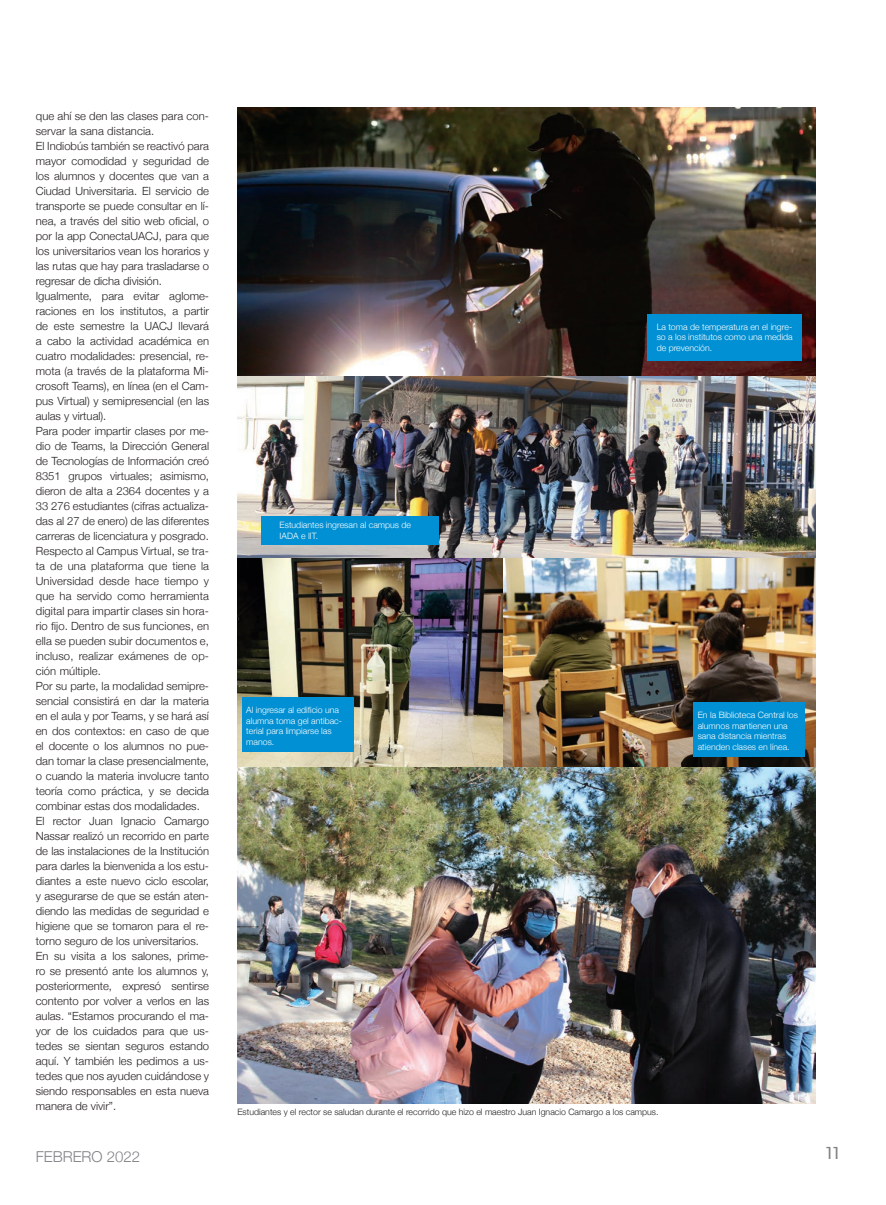
<style>
.page{position:relative;width:886px;height:1205px;background:#fff}
.page>*{position:absolute;margin:0;border:0;box-sizing:border-box;transform-origin:0 0}
.t1{font:17.5px "Gibson";color:#808285}
.t2{font:300 15px "Helvetica Neue";color:#808285}
.Texto{font:300 11.25px/15px "Helvetica Neue";color:#231f20;text-align:justify}
.Pie_de_foto{font:300 8.75px/10.5px "Helvetica Neue";color:#fff}
.Pie_de_foto-2{font:300 8.75px "Helvetica Neue";color:#231f20}
</style>
<div class="page">
<img style="left:237px;top:108px;width:578px;height:268px">
<img style="left:237px;top:376px;width:578px;height:727px">
<div style="left:261px;top:516px;width:178px;height:28px;background:#0090d3"></div>
<div style="left:242px;top:697px;width:112px;height:55px;background:#0090d3"></div>
<div style="left:693px;top:702px;width:112px;height:55px;background:#0090d3"></div>
<div style="left:647px;top:314px;width:154px;height:47px;background:#0090d3"></div>
<p class="Texto" style="left:36px;top:108px;width:175px">que ahí se den las clases para con&shy;servar la sana distancia.</p>
<p class="Texto" style="left:36px;top:138px;width:175px">El Indiobús también se reactivó para mayor comodidad y seguridad de los alumnos y docentes que van a Ciudad Universitaria. El servicio de transporte se puede consultar en lí&shy;nea, a través del sitio web oficial, o por la app ConectaUACJ, para que los universitarios vean los horarios y las rutas que hay para trasladarse o regresar de dicha división.</p>
<p class="Texto" style="left:36px;top:288px;width:175px">Igualmente, para evitar aglome&shy;raciones en los institutos, a partir de este semestre la UACJ llevará a cabo la actividad académica en cuatro modalidades: presencial, re&shy;mota (a través de la plataforma Mi&shy;crosoft Teams), en línea (en el Cam&shy;pus Virtual) y semipresencial (en las aulas y virtual).</p>
<p class="Texto" style="left:36px;top:423px;width:175px">Para poder impartir clases por me&shy;dio de Teams, la Dirección General de Tecnologías de Información creó 8351 grupos virtuales; asimismo, dieron de alta a 2364 docentes y a 33 276 estudiantes (cifras actualiza&shy;das al 27 de enero) de las diferentes carreras de licenciatura y posgrado.</p>
<p class="Texto" style="left:36px;top:543px;width:175px">Respecto al Campus Virtual, se tra&shy;ta de una plataforma que tiene la Universidad desde hace tiempo y que ha servido como herramienta digital para impartir clases sin hora&shy;rio fijo. Dentro de sus funciones, en ella se pueden subir documentos e, incluso, realizar exámenes de op&shy;ción múltiple.</p>
<p class="Texto" style="left:36px;top:678px;width:175px">Por su parte, la modalidad semipre&shy;sencial consistirá en dar la materia en el aula y por Teams, y se hará así en dos contextos: en caso de que el docente o los alumnos no pue&shy;dan tomar la clase presencialmente, o cuando la materia involucre tanto teoría como práctica, y se decida combinar estas dos modalidades.</p>
<p class="Texto" style="left:36px;top:812px;width:175px">El rector Juan Ignacio Camargo Nassar realizó un recorrido en parte de las instalaciones de la Institución para darles la bienvenida a los estu&shy;diantes a este nuevo ciclo escolar, y asegurarse de que se están aten&shy;diendo las medidas de seguridad e higiene que se tomaron para el re&shy;torno seguro de los universitarios.</p>
<p class="Texto" style="left:36px;top:947px;width:175px">En su visita a los salones, prime&shy;ro se presentó ante los alumnos y, posteriormente, expresó sentirse contento por volver a verlos en las aulas. “Estamos procurando el ma&shy;yor de los cuidados para que us&shy;tedes se sientan seguros estando aquí. Y también les pedimos a us&shy;tedes que nos ayuden cuidándose y siendo responsables en esta nueva manera de vivir”.</p>
<p class="Pie_de_foto" style="left:280px;top:519px;width:133px">Estudiantes ingresan al campus de<br>IADA e IIT.</p>
<p class="Pie_de_foto" style="left:657px;top:320px;width:138px;text-align:justify">La toma de temperatura en el ingre&shy;so a los institutos como una medida de prevención.</p>
<p class="Pie_de_foto" style="left:246px;top:704px;width:97px">Al ingresar al edificio una alumna toma gel antibac&shy;terial para limpiarse las manos.</p>
<p class="Pie_de_foto" style="left:698px;top:709px;width:102px">En la Biblioteca Central los alumnos mantienen una sana distancia mientras atienden clases en línea.</p>
<p class="Pie_de_foto-2" style="left:237px;top:1105px;width:423px">Estudiantes y el rector se saludan durante el recorrido que hizo el maestro Juan Ignacio Camargo a los campus.</p>
<h2 class="t2" style="left:36px;top:1144px;width:106px">FEBRERO 2022</h2>
<h1 class="t1" style="left:825px;top:1143px;width:16px">11</h1>
</div>
